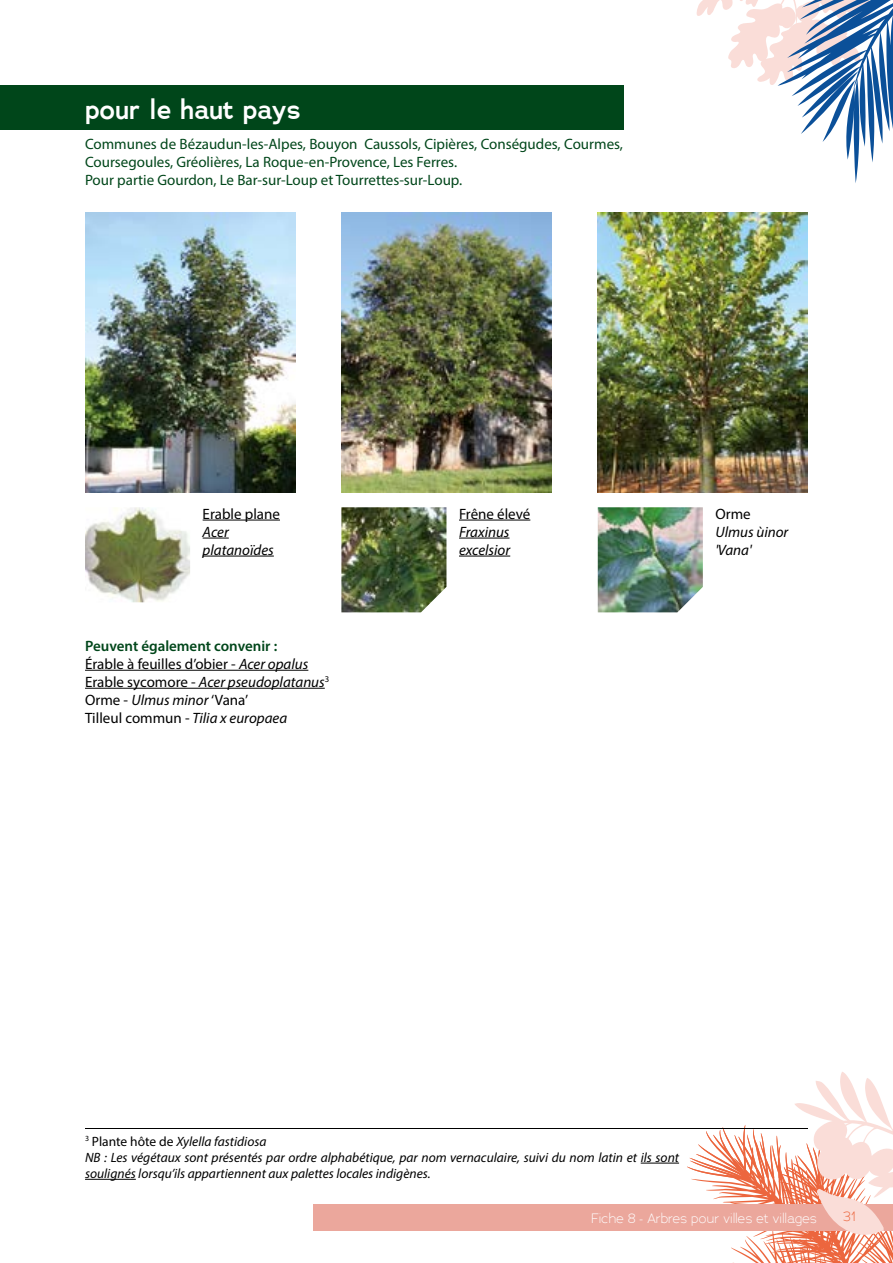
<style>
.page{position:relative;width:893px;height:1263px;background:#fff}
.page>*{position:absolute;margin:0;border:0;box-sizing:border-box;transform-origin:0 0}
.t1{font:600 27px "Adrianna";color:#fff}
.t2{font:15px/18px "Myriad Pro";color:#00461a}
.t3{font:15px/18px "Myriad Pro";color:#000}
.t4{font:italic 15px/18px "Myriad Pro";color:#000}
.t5{font:italic 13.5px/16.2px "Myriad Pro";color:#000}
.t6{font:300 13.5px "Adrianna";color:#fff}
.t7{font:300 13.5px "Adrianna";color:#ec663e}
.s1{font-weight:600;color:#00461a}
.s2{font-style:italic}
.s3{font-style:normal}
</style>
<div class="page">
<svg style="left:696px;top:0;width:197px;height:183px"></svg>
<div style="left:313px;top:1204px;width:580px;height:27px;background:#eba79c"></div>
<svg style="left:687px;top:1072px;width:206px;height:191px"></svg>
<div style="left:0;top:85px;width:623px;height:45px;background:#00461a"></div>
<img style="left:85px;top:213px;width:210px;height:280px">
<img style="left:85px;top:507px;width:105px;height:95px">
<img style="left:341px;top:213px;width:211px;height:280px">
<img style="left:598px;top:213px;width:210px;height:280px">
<img style="left:341px;top:507px;width:105px;height:105px">
<img style="left:598px;top:507px;width:105px;height:105px">
<hr style="left:203px;top:520px;width:77px;height:1px;background:#000">
<svg style="left:203px;top:538px;width:26px;height:1px"></svg>
<hr style="left:203px;top:556px;width:71px;height:1px;background:#000">
<hr style="left:459px;top:520px;width:71px;height:1px;background:#000">
<hr style="left:459px;top:538px;width:50px;height:1px;background:#000">
<hr style="left:459px;top:556px;width:51px;height:1px;background:#000">
<hr style="left:85px;top:670px;width:223px;height:1px;background:#000">
<hr style="left:85px;top:688px;width:240px;height:1px;background:#000">
<hr style="left:641px;top:1163px;width:38px;height:1px;background:#000">
<hr style="left:85px;top:1179px;width:51px;height:1px;background:#000">
<hr style="left:85px;top:1128px;width:723px;height:1px;background:#000">
<h1 class="t1" style="left:85px;top:92px;width:217px">pour le haut pays</h1>
<p class="t2" style="left:85px;top:135px;width:539px">Communes de Bézaudun-les-Alpes, Bouyon Caussols, Cipières, Conségudes, Courmes,<br>Coursegoules, Gréolières, La Roque-en-Provence, Les Ferres.<br>Pour partie Gourdon, Le Bar-sur-Loup et Tourrettes-sur-Loup.</p>
<p class="t3" style="left:203px;top:504px;width:79px">Erable plane</p>
<p class="t4" style="left:203px;top:522px;width:73px">Acer platanoïdes</p>
<p class="t3" style="left:85px;top:636px;width:246px"><span class="s1">Peuvent également convenir :<br></span>Érable à feuilles d’obier - <span class="s2">Acer opalus </span>Erable sycomore - <span class="s2">Acer pseudoplatanus</span><sup>3<br></sup>Orme - <span class="s2">Ulmus minor</span> ‘Vana’<br>Tilleul commun - <span class="s2">Tilia x europaea</span></p>
<p class="t3" style="left:459px;top:504px;width:73px">Frêne élevé</p>
<p class="t4" style="left:459px;top:522px;width:53px">Fraxinus excelsior</p>
<p class="t3" style="left:715px;top:504px;width:37px">Orme</p>
<p class="t4" style="left:715px;top:522px;width:75px">Ulmus ùinor 'Vana'</p>
<p class="t5" style="left:85px;top:1133px;width:596px"><sup>3</sup> <span class="s3">Plante hôte de</span> Xylella fastidiosa<br>NB : Les végétaux sont présentés par ordre alphabétique, par nom vernaculaire, suivi du nom latin et ils sont soulignés lorsqu’ils appartiennent aux palettes locales indigènes.</p>
<p class="t6" style="left:591px;top:1209px;width:227px">Fiche 8 - Arbres pour villes et villages</p>
<p class="t7" style="left:843px;top:1208px;width:15px">31</p>
</div>
